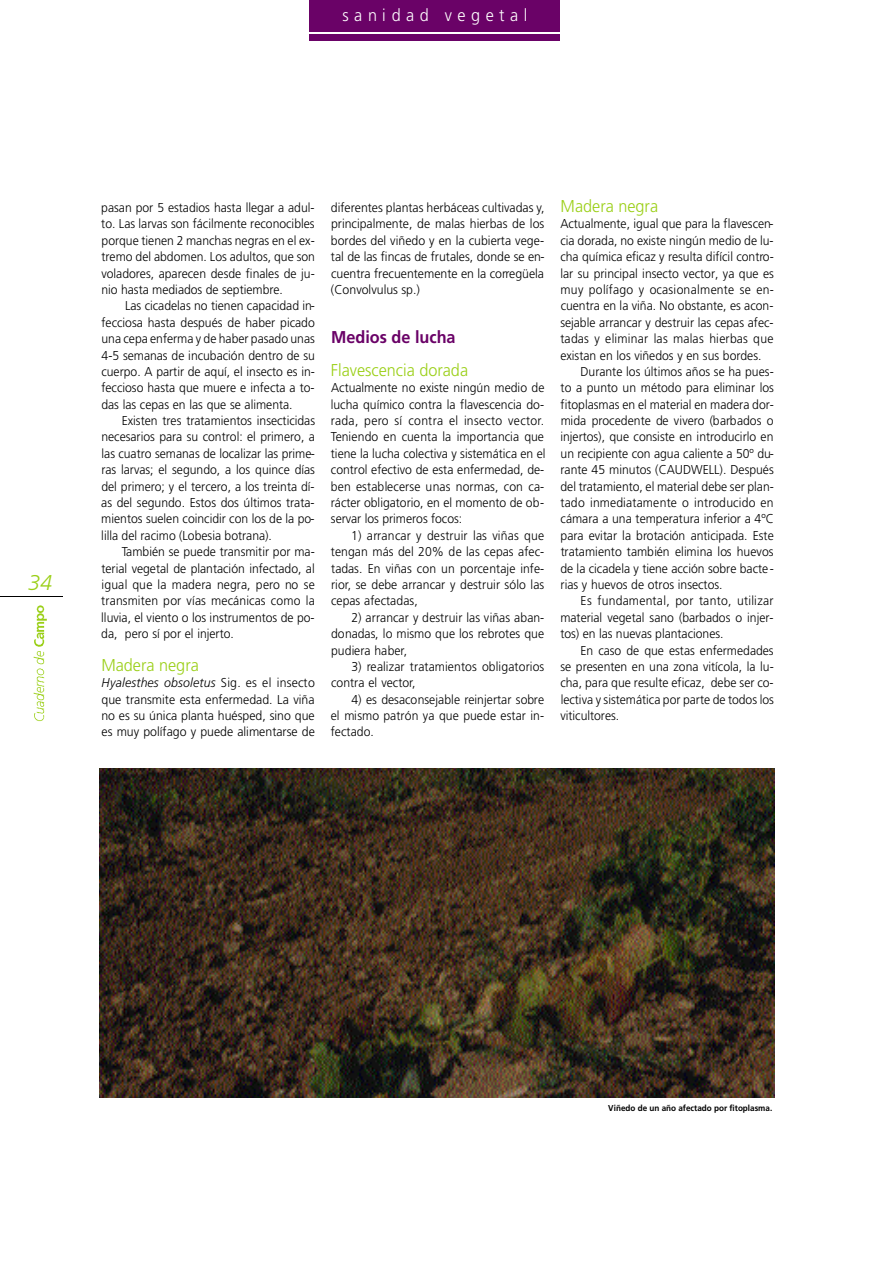
<style>
.page{position:relative;width:893px;height:1263px;background:#fff}
.page>*{position:absolute;margin:0;border:0;box-sizing:border-box;transform-origin:0 0}
.t1{font:italic 300 21.3px "Frutiger";color:#9acf16}
.t2{font:300 17.1px "Frutiger";color:#9acf16;scale:.95 1}
.t3{font:300 17.1px "Frutiger";letter-spacing:.335em;color:#fff;scale:.95 1}
.t4{font:700 17.1px "Frutiger";color:#6a0267;scale:.95 1}
.t5{font:300 12.9px/16.4px "Frutiger";color:#000;text-align:justify;scale:.95 1}
.t6{font:300 12.9px/16.4px "Frutiger";color:#000;text-align:justify;scale:.96 1}
.t7{font:300 12.9px "Frutiger";letter-spacing:.025em;color:#000;scale:.95 1}
.t8{font:700 8.55px "Frutiger";color:#000;scale:.95 1}
.s1{font-style:italic}
</style>
<div class="page">
<hr style="left:0;top:596px;width:62px;height:1px;background:#000">
<img style="left:34px;top:718px;width:10px;height:4px">
<img style="left:34px;top:710px;width:11px;height:8px">
<img style="left:36px;top:704px;width:9px;height:6px">
<img style="left:36px;top:697px;width:9px;height:7px">
<img style="left:33px;top:690px;width:12px;height:7px">
<img style="left:36px;top:679px;width:9px;height:11px">
<img style="left:33px;top:651px;width:12px;height:28px">
<img style="left:34px;top:641px;width:11px;height:6px">
<img style="left:34px;top:633px;width:11px;height:8px">
<img style="left:36px;top:622px;width:9px;height:11px">
<img style="left:36px;top:614px;width:11px;height:8px">
<img style="left:36px;top:605px;width:9px;height:9px">
<div style="left:309px;top:0;width:251px;height:40px;background:#6a0267"></div>
<hr style="left:309px;top:32px;width:251px;height:2px;background:#fff">
<img style="left:100px;top:768px;width:674px;height:330px">
<h2 class="t3" style="left:342px;top:8px;width:196px">sanidad vegetal</h2>
<h1 class="t1" style="left:29px;top:574px;width:25px">34</h1>
<p class="t5" style="left:101px;top:200px;width:226px">pasan por 5 estadios hasta llegar a adul&shy;to. Las larvas son fácilmente reconocibles porque tienen 2 manchas negras en el ex&shy;tremo del abdomen. Los adultos, que son voladores, aparecen desde finales de ju&shy;nio hasta mediados de septiembre.</p>
<p class="t5" style="left:101px;top:299px;width:226px;text-indent:24px">Las cicadelas no tienen capacidad in&shy;fecciosa hasta después de haber picado una cepa enferma y de haber pasado unas 4-5 semanas de incubación dentro de su cuerpo. A partir de aquí, el insecto es in&shy;feccioso hasta que muere e infecta a to&shy;das las cepas en las que se alimenta.</p>
<p class="t5" style="left:101px;top:413px;width:226px;text-indent:20px">Existen tres tratamientos insecticidas necesarios para su control: el primero, a las cuatro semanas de localizar las prime&shy;ras larvas; el segundo, a los quince días del primero; y el tercero, a los treinta dí&shy;as del segundo. Estos dos últimos trata&shy;mientos suelen coincidir con los de la po&shy;lilla del racimo (Lobesia botrana).</p>
<p class="t5" style="left:101px;top:545px;width:226px;text-indent:20px">También se puede transmitir por ma&shy;terial vegetal de plantación infectado, al igual que la madera negra, pero no se transmiten por vías mecánicas como la lluvia, el viento o los instrumentos de po&shy;da, pero sí por el injerto.</p>
<h2 class="t2" style="left:101px;top:658px;width:104px">Madera negra</h2>
<p class="t6" style="left:101px;top:676px;width:224px"><span class="s1">Hyalesthes obsoletus</span> Sig. es el insecto que transmite esta enfermedad. La viña no es su única planta huésped, sino que es muy polífago y puede alimentarse de</p>
<p class="t6" style="left:331px;top:200px;width:224px">diferentes plantas herbáceas cultivadas y, principalmente, de malas hierbas de los bordes del viñedo y en la cubierta vege&shy;tal de las fincas de frutales, donde se en&shy;cuentra frecuentemente en la corregüela (Convolvulus sp.)</p>
<h2 class="t4" style="left:331px;top:330px;width:133px">Medios de lucha</h2>
<h2 class="t2" style="left:331px;top:363px;width:146px">Flavescencia dorada</h2>
<p class="t5" style="left:331px;top:381px;width:227px">Actualmente no existe ningún medio de lucha químico contra la flavescencia do&shy;rada, pero sí contra el insecto vector.<br>Teniendo en cuenta la importancia que tiene la lucha colectiva y sistemática en el control efectivo de esta enfermedad, de&shy;ben establecerse unas normas, con ca&shy;rácter obligatorio, en el momento de ob&shy;servar los primeros focos:</p>
<p class="t5" style="left:331px;top:528px;width:226px;text-indent:20px">1) arrancar y destruir las viñas que tengan más del 20% de las cepas afec&shy;tadas. En viñas con un porcentaje infe&shy;r i o r, se debe arrancar y destruir sólo las cepas afectadas,</p>
<p class="t5" style="left:331px;top:610px;width:226px;text-indent:20px">2) arrancar y destruir las viñas aban&shy;donadas, lo mismo que los re b rotes que pudiera haber,</p>
<p class="t5" style="left:331px;top:659px;width:226px;text-indent:20px">3) realizar tratamientos obligatorios contra el vector,</p>
<p class="t5" style="left:331px;top:692px;width:226px;text-indent:21px">4) es desaconsejable re i n j e rtar sobre el mismo patrón ya que puede estar in&shy;f e c t a d o .</p>
<h2 class="t2" style="left:560px;top:199px;width:104px">Madera negra</h2>
<p class="t5" style="left:560px;top:217px;width:226px">Actualmente, igual que para la flavescen-</p>
<p class="t5" style="left:560px;top:233px;width:226px">cia dorada, no existe ningún medio de lu-</p>
<p class="t5" style="left:560px;top:250px;width:226px">cha química eficaz y resulta difícil contro-</p>
<p class="t5" style="left:560px;top:266px;width:226px">lar su principal insecto vector, ya que es</p>
<p class="t7" style="left:560px;top:284px;width:226px">muy polífago y ocasionalmente se en-</p>
<p class="t5" style="left:560px;top:299px;width:226px">cuentra en la viña. No obstante, es acon-</p>
<p class="t5" style="left:560px;top:315px;width:226px">sejable arrancar y destruir las cepas afec-</p>
<p class="t7" style="left:560px;top:333px;width:226px">tadas y eliminar las malas hierbas que</p>
<p class="t5" style="left:560px;top:348px;width:213px">existan en los viñedos y en sus bordes.</p>
<p class="t5" style="left:580px;top:364px;width:205px">Durante los últimos años se ha pues-</p>
<p class="t5" style="left:560px;top:381px;width:226px">to a punto un método para eliminar los</p>
<p class="t5" style="left:560px;top:397px;width:226px">fitoplasmas en el material en madera dor-</p>
<p class="t5" style="left:560px;top:413px;width:225px">mida procedente de vivero (barbados o</p>
<p class="t5" style="left:560px;top:430px;width:226px">injertos), que consiste en introducirlo en</p>
<p class="t5" style="left:560px;top:446px;width:226px">un recipiente con agua caliente a 50º du-</p>
<p class="t5" style="left:560px;top:463px;width:226px">rante 45 minutos (CAUDWELL). Después</p>
<p class="t5" style="left:560px;top:479px;width:226px">del tratamiento, el material debe ser plan-</p>
<p class="t5" style="left:560px;top:495px;width:226px">tado inmediatamente o introducido en</p>
<p class="t5" style="left:560px;top:512px;width:226px">cámara a una temperatura inferior a 4ºC</p>
<p class="t5" style="left:560px;top:528px;width:226px">para evitar la brotación anticipada. Este</p>
<p class="t5" style="left:560px;top:545px;width:226px">tratamiento también elimina los huevos</p>
<p class="t5" style="left:560px;top:561px;width:226px">de la cicadela y tiene acción sobre bacte -</p>
<p class="t5" style="left:560px;top:577px;width:172px">rias y huevos de otros insectos.</p>
<p class="t7" style="left:580px;top:596px;width:205px">Es fundamental, por tanto, utilizar</p>
<p class="t5" style="left:560px;top:610px;width:226px">material vegetal sano (barbados o injer-</p>
<p class="t5" style="left:560px;top:626px;width:173px">tos) en las nuevas plantaciones.</p>
<p class="t5" style="left:580px;top:643px;width:205px">En caso de que estas enfermedades</p>
<p class="t5" style="left:560px;top:659px;width:226px">se presenten en una zona vitícola, la lu-</p>
<p class="t5" style="left:560px;top:676px;width:226px">cha, para que resulte eficaz, debe ser co-</p>
<p class="t5" style="left:560px;top:692px;width:226px">lectiva y sistemática por parte de todos los</p>
<p class="t5" style="left:560px;top:708px;width:63px">viticultores.</p>
<p class="t8" style="left:608px;top:1104px;width:174px">Viñedo de un año afectado por fitoplasma.</p>
</div>
